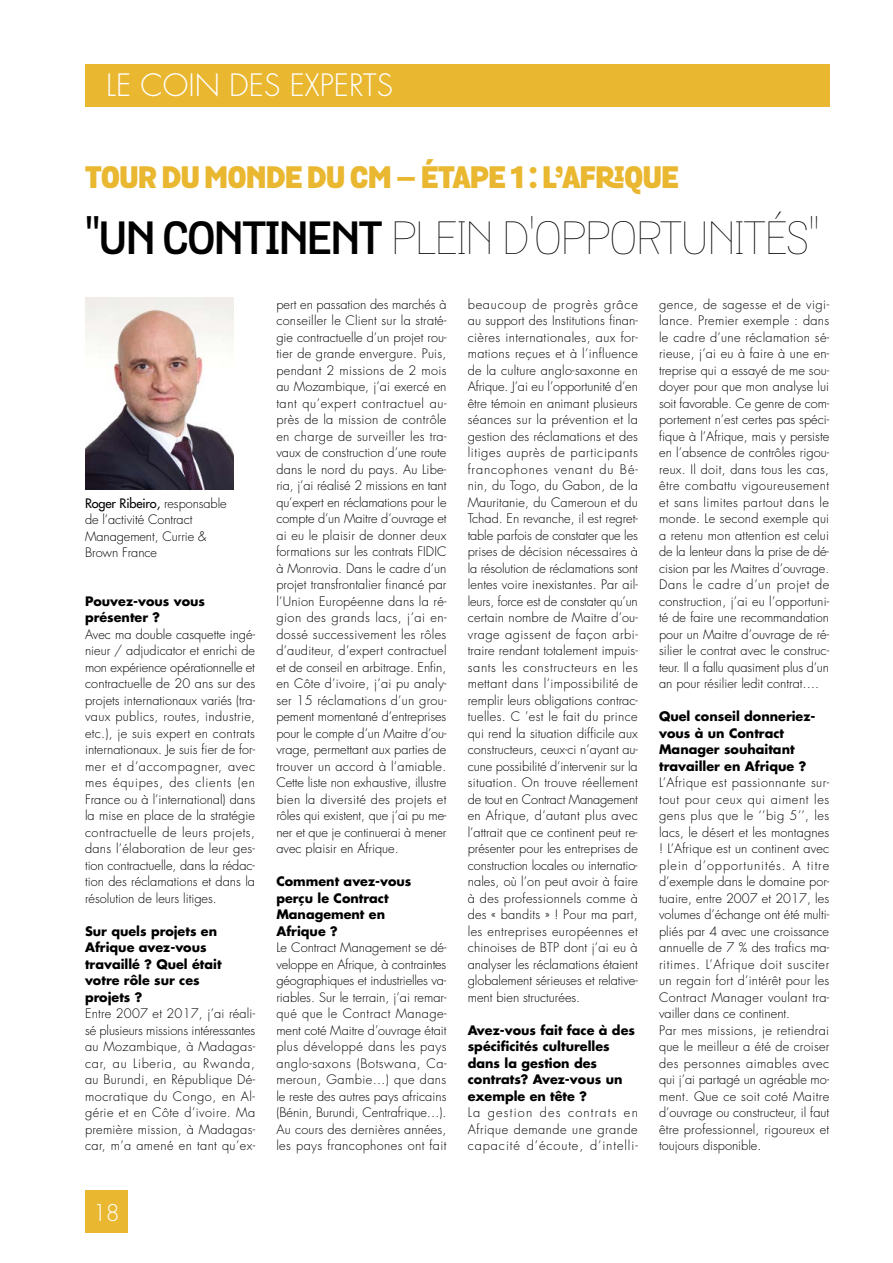
<style>
.page{position:relative;width:893px;height:1263px;background:#fff}
.page>*{position:absolute;margin:0;border:0;box-sizing:border-box;transform-origin:0 0}
.t1{font:100 45px "Grota";letter-spacing:-.025em;color:#000}
.t2{font:900 30px "Grota";letter-spacing:-.01em;color:#e9b730}
.t3{font:300 30px "Futura";color:#fff}
.t4{font:300 22.5px "Futura";color:#fff}
.t5{font:300 12.75px/16.5px "Futura";letter-spacing:.01em;color:#000;text-align:justify}
.t6{font:700 12.75px/16.5px "Futura";color:#000}
.s1{font-weight:700}
.s2{font-weight:400}
</style>
<div class="page">
<div style="left:85px;top:64px;width:744px;height:42px;background:#e9b730"></div>
<div style="left:85px;top:1191px;width:43px;height:42px;background:#e9b730"></div>
<img style="left:85px;top:298px;width:149px;height:191px">
<h2 class="t3" style="left:106px;top:67px;width:288px">LE COIN DES EXPERTS</h2>
<h2 class="t2" style="left:85px;top:154px;width:595px">TOUR DU MONDE DU CM – ÉTAPE 1 : L’AFRIQUE</h2>
<h1 class="t1" style="left:85px;top:205px;width:736px"><span class="s1">"UN CONTINENT</span> PLEIN D'OPPORTUNITÉS"</h1>
<p class="t5" style="left:85px;top:495px;width:143px;text-align:left"><span class="s2">Roger Ribeiro,</span> responsable de l’activité Contract<br>Management, Currie &amp;<br>Brown France</p>
<p class="t6" style="left:85px;top:593px;width:122px">Pouvez-vous vous présenter ?</p>
<p class="t5" style="left:85px;top:626px;width:172px">Avec ma double casquette ingé&shy;nieur / adjudicator et enrichi de mon expérience opérationnelle et contractuelle de 20 ans sur des projets internationaux variés (tra&shy;vaux publics, routes, industrie, etc.), je suis expert en contrats internationaux. Je suis fier de for&shy;mer et d’accompagner, avec mes équipes, des clients (en France ou à l’international) dans la mise en place de la stratégie contractuelle de leurs projets, dans l’élaboration de leur ges&shy;tion contractuelle, dans la rédac&shy;tion des réclamations et dans la résolution de leurs litiges.</p>
<p class="t6" style="left:85px;top:923px;width:138px">Sur quels projets en<br>Afrique avez-vous travaillé ? Quel était votre rôle sur ces projets ?</p>
<p class="t5" style="left:85px;top:1006px;width:172px">Entre 2007 et 2017, j’ai réali&shy;sé plusieurs missions intéressantes au Mozambique, à Madagas&shy;car, au Liberia, au Rwanda, au Burundi, en République Dé&shy;mocratique du Congo, en Al&shy;gérie et en Côte d’ivoire. Ma première mission, à Madagas&shy;car, m’a amené en tant qu’ex-</p>
<h3 class="t4" style="left:93px;top:1199px;width:28px">18</h3>
<p class="t5" style="left:276px;top:296px;width:172px">pert en passation des marchés à conseiller le Client sur la straté&shy;gie contractuelle d’un projet rou&shy;tier de grande envergure. Puis, pendant 2 missions de 2 mois au Mozambique, j’ai exercé en tant qu’expert contractuel au&shy;près de la mission de contrôle en charge de surveiller les tra&shy;vaux de construction d’une route dans le nord du pays. Au Libe&shy;ria, j’ai réalisé 2 missions en tant qu’expert en réclamations pour le compte d’un Maitre d’ouvrage et ai eu le plaisir de donner deux formations sur les contrats FIDIC à Monrovia. Dans le cadre d’un projet transfrontalier financé par l’Union Européenne dans la ré&shy;gion des grands lacs, j’ai en&shy;dossé successivement les rôles d’auditeur, d’expert contractuel et de conseil en arbitrage. Enfin, en Côte d’ivoire, j’ai pu analy&shy;ser 15 réclamations d’un grou&shy;pement momentané d’entreprises pour le compte d’un Maitre d’ou&shy;vrage, permettant aux parties de trouver un accord à l’amiable.<br>Cette liste non exhaustive, illustre bien la diversité des projets et rôles qui existent, que j’ai pu me&shy;ner et que je continuerai à mener avec plaisir en Afrique.</p>
<p class="t6" style="left:276px;top:873px;width:137px">Comment avez-vous perçu le Contract<br>Management en<br>Afrique ?</p>
<p class="t5" style="left:276px;top:940px;width:172px">Le Contract Management se dé&shy;veloppe en Afrique, à contraintes géographiques et industrielles va&shy;riables. Sur le terrain, j’ai remar&shy;qué que le Contract Manage&shy;ment coté Maitre d’ouvrage était plus développé dans les pays anglo-saxons (Botswana, Ca&shy;meroun, Gambie…) que dans le reste des autres pays africains (Bénin, Burundi, Centrafrique…).<br>Au cours des dernières années, les pays francophones ont fait</p>
<p class="t5" style="left:468px;top:296px;width:172px">beaucoup de progrès grâce au support des Institutions finan&shy;cières internationales, aux for&shy;mations reçues et à l’influence de la culture anglo-saxonne en Afrique. J’ai eu l’opportunité d’en être témoin en animant plusieurs séances sur la prévention et la gestion des réclamations et des litiges auprès de participants francophones venant du Bé&shy;nin, du Togo, du Gabon, de la Mauritanie, du Cameroun et du Tchad. En revanche, il est regret&shy;table parfois de constater que les prises de décision nécessaires à la résolution de réclamations sont lentes voire inexistantes. Par ail&shy;leurs, force est de constater qu’un certain nombre de Maitre d’ou&shy;vrage agissent de façon arbi&shy;traire rendant totalement impuis&shy;sants les constructeurs en les mettant dans l’impossibilité de remplir leurs obligations contrac&shy;tuelles. C ’est le fait du prince qui rend la situation difficile aux constructeurs, ceux-ci n’ayant au&shy;cune possibilité d’intervenir sur la situation. On trouve réellement de tout en Contract Management en Afrique, d’autant plus avec l’attrait que ce continent peut re&shy;présenter pour les entreprises de construction locales ou internatio&shy;nales, où l’on peut avoir à faire à des professionnels comme à des « bandits » ! Pour ma part, les entreprises européennes et chinoises de BTP dont j’ai eu à analyser les réclamations étaient globalement sérieuses et relative&shy;ment bien structurées.</p>
<p class="t6" style="left:468px;top:1021px;width:169px">Avez-vous fait face à des spécificités culturelles dans la gestion des contrats? Avez-vous un exemple en tête ?</p>
<p class="t5" style="left:468px;top:1105px;width:172px">La gestion des contrats en Afrique demande une grande capacité d’écoute, d’intelli-</p>
<p class="t5" style="left:659px;top:296px;width:172px">gence, de sagesse et de vigi&shy;lance. Premier exemple : dans le cadre d’une réclamation sé&shy;rieuse, j’ai eu à faire à une en&shy;treprise qui a essayé de me sou&shy;doyer pour que mon analyse lui soit favorable. Ce genre de com&shy;portement n’est certes pas spéci&shy;fique à l’Afrique, mais y persiste en l’absence de contrôles rigou&shy;reux. Il doit, dans tous les cas, être combattu vigoureusement et sans limites partout dans le monde. Le second exemple qui a retenu mon attention est celui de la lenteur dans la prise de dé&shy;cision par les Maitres d’ouvrage.<br>Dans le cadre d’un projet de construction, j’ai eu l’opportuni&shy;té de faire une recommandation pour un Maitre d’ouvrage de ré&shy;silier le contrat avec le construc&shy;teur. Il a fallu quasiment plus d’un an pour résilier ledit contrat….</p>
<p class="t6" style="left:659px;top:708px;width:158px">Quel conseil donneriez&shy;vous à un Contract<br>Manager souhaitant travailler en Afrique ?</p>
<p class="t5" style="left:659px;top:775px;width:172px;text-align:left">L’Afrique est passionnante sur&shy;tout pour ceux qui aiment les gens plus que le ‘’big 5’’, les lacs, le désert et les montagnes ! L’Afrique est un continent avec plein d’opportunités. A titre d’exemple dans le domaine por&shy;tuaire, entre 2007 et 2017, les volumes d’échange ont été multi&shy;pliés par 4 avec une croissance annuelle de 7 % des trafics ma&shy;ritimes. L’Afrique doit susciter un regain fort d’intérêt pour les<br>Contract Manager voulant tra&shy;vailler dans ce continent.<br>Par mes missions, je retiendrai que le meilleur a été de croiser des personnes aimables avec qui j’ai partagé un agréable mo&shy;ment. Que ce soit coté Maitre d’ouvrage ou constructeur, il faut être professionnel, rigoureux et toujours disponible.</p>
</div>
